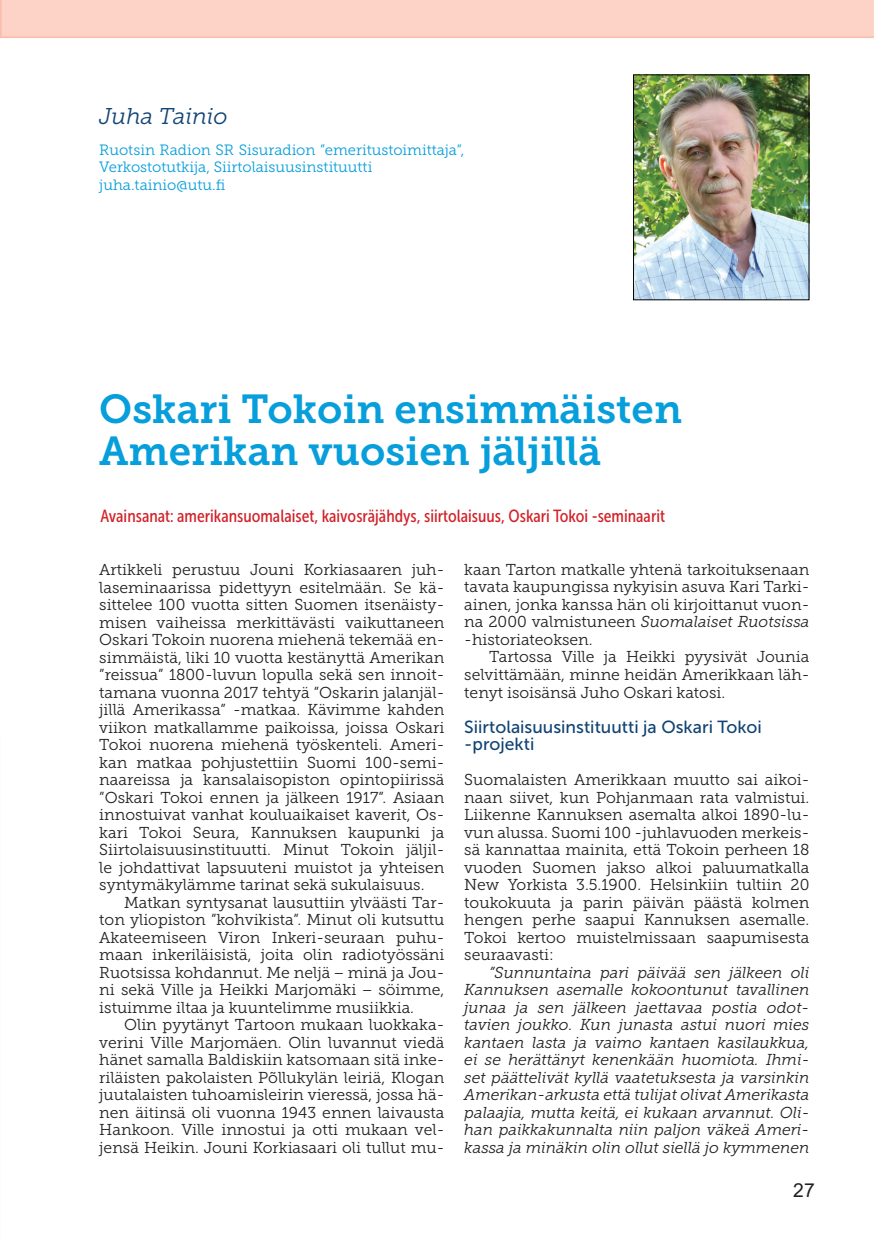
<style>
.page{position:relative;width:874px;height:1241px;background:#fff}
.page>*{position:absolute;margin:0;border:0;box-sizing:border-box;transform-origin:0 0}
.t1{font:40.25px/42px "Museo Slab 700";color:#069edb}
.t2{font:italic 22.75px "Museo Slab 300";letter-spacing:-.005em;color:#114474}
.t3{font:19.25px "Arial";color:#231f20}
.t4{font:17.5px "Museo Sans Cond 500";color:#d1232a}
.t5{font:17.5px/17.5px "Museo Sans 500";color:#114474}
.t6{font:15.75px/17.5px "Museo Slab 300";color:#231f20;text-align:justify}
.t7{font:italic 15.75px/17.5px "Museo Slab 300";color:#231f20;text-align:justify}
.t8{font:14.88px/17.5px "Museo Slab 300";color:#069edb}
.s1{font-style:italic}
</style>
<div class="page">
<div style="left:0;top:0;width:873px;height:38px;background:#fcd3c6"></div>
<img style="left:634px;top:76px;width:173px;height:222px">
<div style="left:632px;top:74px;width:177px;height:226px;border:1px solid #000"></div>
<h2 class="t2" style="left:99px;top:103px;width:130px">Juha Tainio</h2>
<p class="t8" style="left:99px;top:141px;width:366px">Ruotsin Radion SR Sisuradion ”emeritustoimittaja”,<br>Verkostotutkija, Siirtolaisuusinstituutti juha.tainio@utu.fi</p>
<h1 class="t1" style="left:99px;top:388px;width:584px">Oskari Tokoin ensimmäisten<br>Amerikan vuosien jäljillä</h1>
<p class="t4" style="left:100px;top:506px;width:566px">Avainsanat: amerikansuomalaiset, kaivosräjähdys, siirtolaisuus, Oskari Tokoi -seminaarit</p>
<p class="t6" style="left:99px;top:561px;width:346px">Artikkeli perustuu Jouni Korkiasaaren juh&shy;laseminaarissa pidettyyn esitelmään. Se kä&shy;sittelee 100 vuotta sitten Suomen itsenäisty&shy;misen vaiheissa merkittävästi vaikuttaneen Oskari Tokoin nuorena miehenä tekemää en&shy;simmäistä, liki 10 vuotta kestänyttä Amerikan ”reissua” 1800-luvun lopulla sekä sen innoit&shy;tamana vuonna 2017 tehtyä ”Oskarin jalanjäl&shy;jillä Amerikassa” -matkaa. Kävimme kahden viikon matkallamme paikoissa, joissa Oskari Tokoi nuorena miehenä työskenteli. Ameri&shy;kan matkaa pohjustettiin Suomi 100-semi&shy;naareissa ja kansalaisopiston opintopiirissä ”Oskari Tokoi ennen ja jälkeen 1917”. Asiaan innostuivat vanhat kouluaikaiset kaverit, Os&shy;kari Tokoi Seura, Kannuksen kaupunki ja Siirtolaisuusinstituutti. Minut Tokoin jäljil&shy;le johdattivat lapsuuteni muistot ja yhteisen syntymäkylämme tarinat sekä sukulaisuus.</p>
<p class="t6" style="left:99px;top:893px;width:346px;text-indent:25px">Matkan syntysanat lausuttiin ylväästi Tar&shy;ton yliopiston ”kohvikista”. Minut oli kutsuttu Akateemiseen Viron Inkeri-seuraan puhu&shy;maan inkeriläisistä, joita olin radiotyössäni Ruotsissa kohdannut. Me neljä − minä ja Jou&shy;ni sekä Ville ja Heikki Marjomäki − söimme, istuimme iltaa ja kuuntelimme musiikkia.</p>
<p class="t6" style="left:99px;top:1016px;width:346px;text-indent:25px">Olin pyytänyt Tartoon mukaan luokkaka&shy;verini Ville Marjomäen. Olin luvannut viedä hänet samalla Baldiskiin katsomaan sitä inke&shy;riläisten pakolaisten Põllukylän leiriä, Klogan juutalaisten tuhoamisleirin vieressä, jossa hä&shy;nen äitinsä oli vuonna 1943 ennen laivausta Hankoon. Ville innostui ja otti mukaan vel&shy;jensä Heikin. Jouni Korkiasaari oli tullut mu-</p>
<p class="t6" style="left:464px;top:560px;width:346px">kaan Tarton matkalle yhtenä tarkoituksenaan tavata kaupungissa nykyisin asuva Kari Tarki&shy;ainen, jonka kanssa hän oli kirjoittanut vuon&shy;na 2000 valmistuneen <span class="s1">Suomalaiset Ruotsissa </span>-historiateoksen.</p>
<p class="t6" style="left:464px;top:648px;width:346px;text-indent:25px">Tartossa Ville ja Heikki pyysivät Jounia selvittämään, minne heidän Amerikkaan läh&shy;tenyt isoisänsä Juho Oskari katosi.</p>
<p class="t5" style="left:464px;top:717px;width:299px">Siirtolaisuusinstituutti ja Oskari Tokoi -projekti</p>
<p class="t6" style="left:464px;top:771px;width:346px">Suomalaisten Amerikkaan muutto sai aikoi&shy;naan siivet, kun Pohjanmaan rata valmistui.<br>Liikenne Kannuksen asemalta alkoi 1890-lu&shy;vun alussa. Suomi 100 -juhlavuoden merkeis&shy;sä kannattaa mainita, että Tokoin perheen 18 vuoden Suomen jakso alkoi paluumatkalla New Yorkista 3.5.1900. Helsinkiin tultiin 20 toukokuuta ja parin päivän päästä kolmen hengen perhe saapui Kannuksen asemalle.<br>Tokoi kertoo muistelmissaan saapumisesta seuraavasti:</p>
<p class="t7" style="left:464px;top:963px;width:346px;text-indent:25px">”Sunnuntaina pari päivää sen jälkeen oli Kannuksen asemalle kokoontunut tavallinen junaa ja sen jälkeen jaettavaa postia odot&shy;tavien joukko. Kun junasta astui nuori mies kantaen lasta ja vaimo kantaen kasilaukkua, ei se herättänyt kenenkään huomiota. Ihmi&shy;set päättelivät kyllä vaatetuksesta ja varsinkin Amerikan-arkusta että tulijat olivat Amerikasta palaajia, mutta keitä, ei kukaan arvannut. Oli&shy;han paikkakunnalta niin paljon väkeä Ameri&shy;kassa ja minäkin olin ollut siellä jo kymmenen</p>
<p class="t3" style="left:792px;top:1176px;width:23px">27</p>
</div>
